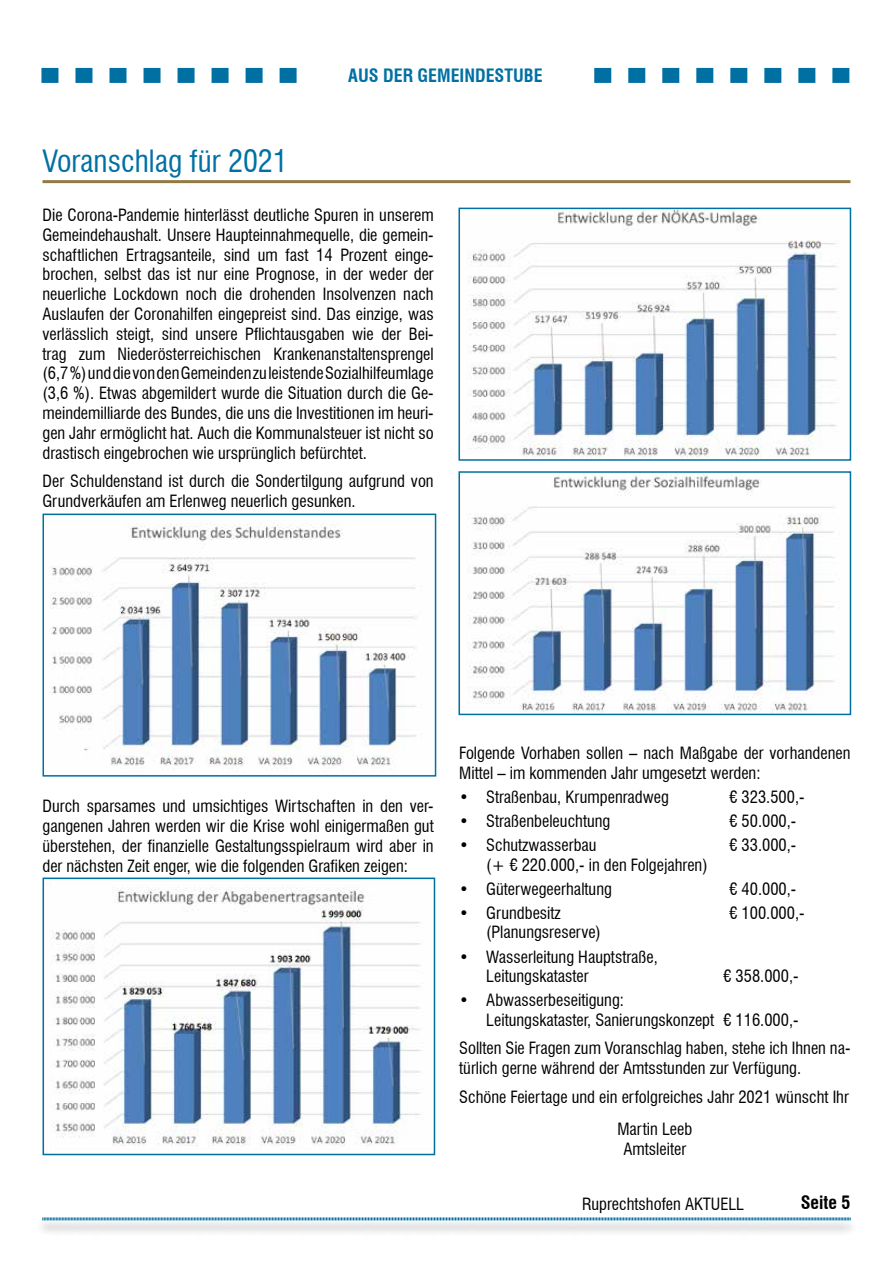
<style>
.page{position:relative;width:893px;height:1263px;background:#fff}
.page>*{position:absolute;margin:0;border:0;box-sizing:border-box;transform-origin:0 0}
.t1{font:condensed 30px "Swiss 721 BT";color:#0070a3}
.t2{font:700 condensed 18px "Swiss 721 BT";color:#0070a3}
.t3{font:700 condensed 18px "Swiss 721 BT";color:#000}
.t4{font:condensed 16.5px/19.8px "Swiss 721 BT";color:#000}
</style>
<div class="page">
<div style="left:35px;top:1218px;width:823px;height:19px;background:#000;opacity:.87"></div>
<svg style="left:42px;top:1217px;width:809px;height:4px;background:#7db5cf"></svg>
<svg style="left:41px;top:68px;width:256px;height:15px"></svg>
<svg style="left:594px;top:68px;width:255px;height:15px"></svg>
<hr style="left:43px;top:180px;width:807px;height:3px;background:#917a43">
<img style="left:52px;top:887px;width:369px;height:259px">
<div style="left:43px;top:877px;width:392px;height:278px;border:2px solid #0070a3"></div>
<img style="left:50px;top:523px;width:372px;height:243px">
<div style="left:43px;top:514px;width:393px;height:263px;border:2px solid #0070a3"></div>
<img style="left:468px;top:211px;width:369px;height:247px">
<div style="left:458px;top:208px;width:393px;height:253px;border:2px solid #0070a3"></div>
<img style="left:468px;top:474px;width:367px;height:238px">
<div style="left:458px;top:471px;width:393px;height:244px;border:2px solid #0070a3"></div>
<p class="t2" style="left:348px;top:65px;width:196px">AUS DER GEMEINDESTUBE</p>
<h1 class="t1" style="left:43px;top:143px;width:247px">Voranschlag für 2021</h1>
<p class="t4" style="left:43px;top:205px;width:393px;text-align:justify">Die Corona-Pandemie hinterlässt deutliche Spuren in unserem Gemeindehaushalt. Unsere Haupteinnahmequelle, die gemein&shy;schaftlichen Ertragsanteile, sind um fast 14 Prozent einge&shy;brochen, selbst das ist nur eine Prognose, in der weder der neuerliche Lockdown noch die drohenden Insolvenzen nach Auslaufen der Coronahilfen eingepreist sind. Das einzige, was verlässlich steigt, sind unsere Pflichtausgaben wie der Bei&shy;trag zum Niederösterreichischen Krankenanstaltensprengel (6,7 %) und die von den Gemeinden zu leistende Sozialhilfeumlage (3,6 %). Etwas abgemildert wurde die Situation durch die Ge&shy;meindemilliarde des Bundes, die uns die Investitionen im heuri&shy;gen Jahr ermöglicht hat. Auch die Kommunalsteuer ist nicht so drastisch eingebrochen wie ursprünglich befürchtet.</p>
<p class="t4" style="left:43px;top:471px;width:393px">Der Schuldenstand ist durch die Sondertilgung aufgrund von<br>Grundverkäufen am Erlenweg neuerlich gesunken.</p>
<p class="t4" style="left:43px;top:796px;width:393px;text-align:justify">Durch sparsames und umsichtiges Wirtschaften in den ver&shy;gangenen Jahren werden wir die Krise wohl einigermaßen gut überstehen, der finanzielle Gestaltungsspielraum wird aber in der nächsten Zeit enger, wie die folgenden Grafiken zeigen:</p>
<p class="t4" style="left:459px;top:743px;width:393px">Folgende Vorhaben sollen – nach Maßgabe der vorhandenen<br>Mittel – im kommenden Jahr umgesetzt werden:</p>
<p class="t4" style="left:459px;top:787px;width:211px">• Straßenbau, Krumpenradweg</p>
<p class="t4" style="left:729px;top:787px;width:77px">€ 323.500,-</p>
<p class="t4" style="left:459px;top:811px;width:153px">• Straßenbeleuchtung</p>
<p class="t4" style="left:729px;top:811px;width:69px">€ 50.000,-</p>
<p class="t4" style="left:459px;top:835px;width:139px">• Schutzwasserbau</p>
<p class="t4" style="left:729px;top:835px;width:69px">€ 33.000,-</p>
<p class="t4" style="left:486px;top:855px;width:223px">(+ € 220.000,- in den Folgejahren)</p>
<p class="t4" style="left:459px;top:879px;width:154px">• Güterwegeerhaltung</p>
<p class="t4" style="left:729px;top:879px;width:69px">€ 40.000,-</p>
<p class="t4" style="left:459px;top:903px;width:103px">• Grundbesitz</p>
<p class="t4" style="left:729px;top:903px;width:77px">€ 100.000,-</p>
<p class="t4" style="left:486px;top:922px;width:116px">(Planungsreserve)</p>
<p class="t4" style="left:486px;top:946px;width:173px;text-indent:-27px">• Wasserleitung Hauptstraße,<br>Leitungskataster</p>
<p class="t4" style="left:723px;top:966px;width:77px">€ 358.000,-</p>
<p class="t4" style="left:486px;top:990px;width:314px;text-indent:-27px">• Abwasserbeseitigung:<br>Leitungskataster, Sanierungskonzept € 116.000,-</p>
<p class="t4" style="left:459px;top:1038px;width:393px">Sollten Sie Fragen zum Voranschlag haben, stehe ich Ihnen na&shy;türlich gerne während der Amtsstunden zur Verfügung.</p>
<p class="t4" style="left:459px;top:1080px;width:391px;line-height:32.5px;text-align:center">Schöne Feiertage und ein erfolgreiches Jahr 2021 wünscht Ihr<br>Martin Leeb</p>
<p class="t4" style="left:623px;top:1139px;width:64px">Amtsleiter</p>
<p class="t4" style="left:582px;top:1194px;width:163px">Ruprechtshofen AKTUELL</p>
<p class="t3" style="left:801px;top:1192px;width:51px">Seite 5</p>
</div>
